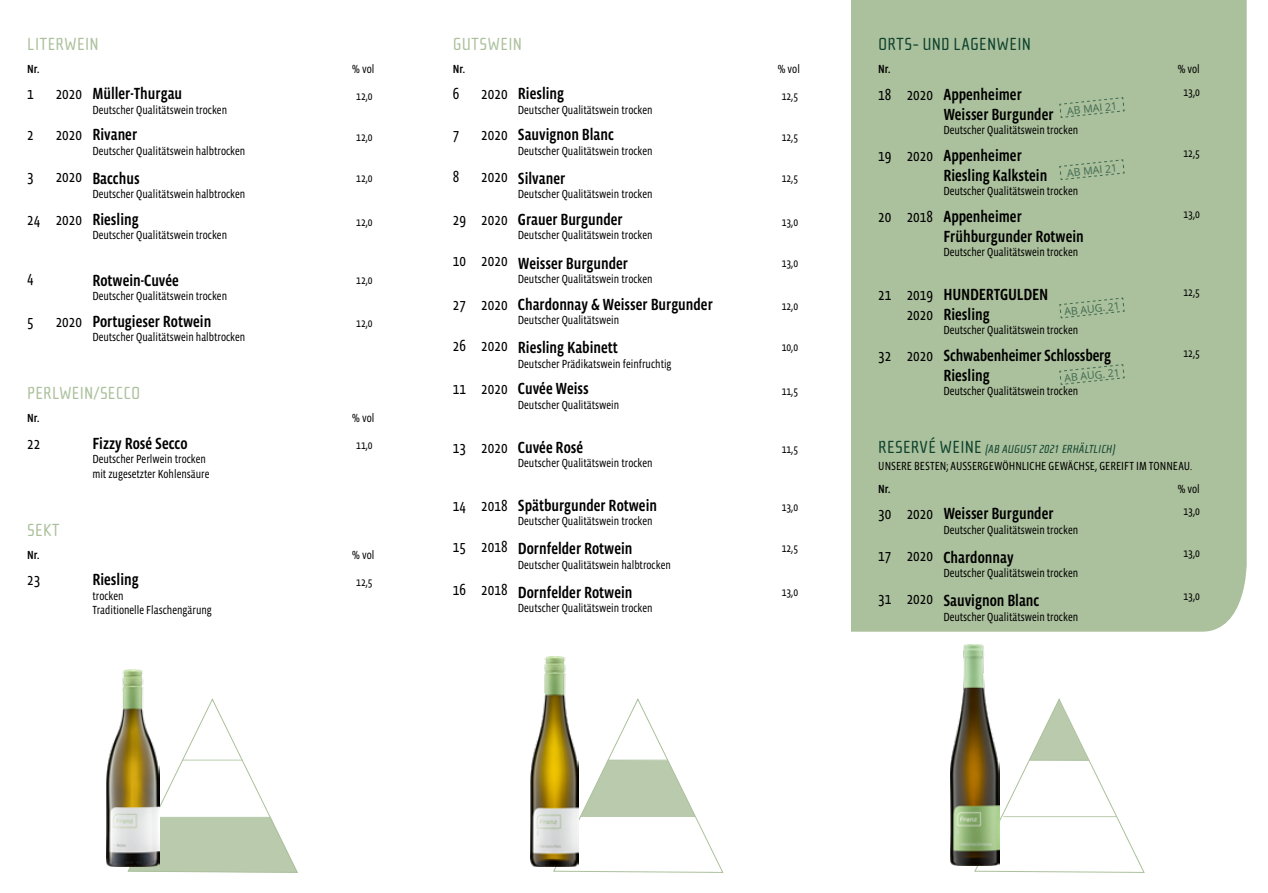
<style>
.page{position:relative;width:1268px;height:893px;background:#fff}
.page>*{position:absolute;margin:0;border:0;box-sizing:border-box;transform-origin:0 0}
.t1{font:18px "Cholla Sans OT";letter-spacing:.015em;color:#abc09c}
.t2{font:18px "Cholla Sans OT";letter-spacing:.01em;color:#0e422e}
.t3{font:500 16.5px/19.8px "Vista Sans Nar OTCE";color:#000}
.t4{font:16.5px/19.8px "Vista Sans Nar OTCE";color:#000;text-align:right}
.t5{font:12px/14.4px "Vista Sans Nar OTCE";color:#000}
.t6{font:italic 12px "Cholla Sans OT";color:#0e422e}
.t7{font:500 12px "Vista Sans Nar OTCE";color:#000}
.t8{font:10.5px "Open Sans";color:#0e422e}
.s1{font-weight:400}
.s2{font-style:normal;font-size:18px}
</style>
<div class="page">
<div style="left:851px;top:0;width:395px;height:632px;background:#abc09c"></div>
<svg style="left:127px;top:698px;width:171px;height:175px"></svg>
<svg style="left:552px;top:698px;width:171px;height:175px"></svg>
<svg style="left:974px;top:698px;width:170px;height:175px"></svg>
<img style="left:530px;top:656px;width:48px;height:210px">
<img style="left:106px;top:669px;width:54px;height:197px">
<img style="left:950px;top:645px;width:49px;height:221px">
<svg style="left:1058px;top:364px;width:66px;height:21px"></svg>
<svg style="left:1058px;top:297px;width:66px;height:22px"></svg>
<svg style="left:1058px;top:159px;width:66px;height:21px"></svg>
<svg style="left:1058px;top:97px;width:66px;height:21px"></svg>
<h1 class="t1" style="left:27px;top:34px;width:73px">LITERWEIN</h1>
<p class="t7" style="left:27px;top:62px;width:14px">Nr.</p>
<p class="t5" style="left:352px;top:61px;width:24px">% vol</p>
<h2 class="t4" style="left:27px;top:84px;width:8px">1</h2>
<h2 class="t3" style="left:56px;top:84px;width:128px"><span class="s1">2020</span> Müller-Thurgau</h2>
<p class="t5" style="left:92px;top:102px;width:136px">Deutscher Qualitätswein trocken</p>
<p class="t5" style="left:356px;top:88px;width:18px">12,0</p>
<h2 class="t4" style="left:27px;top:125px;width:8px">2</h2>
<h2 class="t3" style="left:56px;top:125px;width:83px"><span class="s1">2020</span> Rivaner</h2>
<p class="t5" style="left:92px;top:143px;width:154px">Deutscher Qualitätswein halbtrocken</p>
<p class="t5" style="left:356px;top:130px;width:18px">12,0</p>
<h2 class="t4" style="left:27px;top:166px;width:8px">3</h2>
<h2 class="t3" style="left:56px;top:168px;width:85px"><span class="s1">2020</span> Bacchus</h2>
<p class="t5" style="left:92px;top:187px;width:154px">Deutscher Qualitätswein halbtrocken</p>
<p class="t5" style="left:356px;top:171px;width:18px">12,0</p>
<h2 class="t3" style="left:27px;top:209px;width:113px"><span class="s1">24 2020</span> Riesling</h2>
<p class="t5" style="left:92px;top:228px;width:136px">Deutscher Qualitätswein trocken</p>
<p class="t5" style="left:356px;top:214px;width:18px">12,0</p>
<h2 class="t4" style="left:27px;top:268px;width:8px">4</h2>
<h2 class="t3" style="left:92px;top:270px;width:88px">Rotwein-Cuvée</h2>
<p class="t5" style="left:92px;top:289px;width:136px">Deutscher Qualitätswein trocken</p>
<p class="t5" style="left:356px;top:272px;width:18px">12,0</p>
<h2 class="t4" style="left:27px;top:311px;width:8px">5</h2>
<h2 class="t3" style="left:56px;top:311px;width:157px"><span class="s1">2020</span> Portugieser Rotwein</h2>
<p class="t5" style="left:92px;top:330px;width:154px">Deutscher Qualitätswein halbtrocken</p>
<p class="t5" style="left:356px;top:316px;width:18px">12,0</p>
<h1 class="t1" style="left:27px;top:384px;width:114px">PERLWEIN/SECCO</h1>
<p class="t7" style="left:27px;top:411px;width:14px">Nr.</p>
<p class="t5" style="left:352px;top:411px;width:24px">% vol</p>
<h2 class="t4" style="left:27px;top:433px;width:15px">22</h2>
<h2 class="t3" style="left:92px;top:433px;width:97px">Fizzy Rosé Secco</h2>
<p class="t5" style="left:92px;top:452px;width:119px">Deutscher Perlwein trocken mit zugesetzter Kohlensäure</p>
<p class="t5" style="left:356px;top:438px;width:18px">11,0</p>
<h1 class="t1" style="left:27px;top:520px;width:34px">SEKT</h1>
<p class="t7" style="left:27px;top:548px;width:14px">Nr.</p>
<p class="t5" style="left:352px;top:547px;width:24px">% vol</p>
<h2 class="t4" style="left:27px;top:570px;width:15px">23</h2>
<h2 class="t3" style="left:92px;top:570px;width:48px">Riesling</h2>
<p class="t5" style="left:92px;top:588px;width:121px">trocken<br>Traditionelle Flaschengärung</p>
<p class="t5" style="left:356px;top:574px;width:18px">12,5</p>
<h1 class="t1" style="left:452px;top:34px;width:71px">GUTSWEIN</h1>
<p class="t7" style="left:452px;top:62px;width:14px">Nr.</p>
<p class="t5" style="left:777px;top:61px;width:24px">% vol</p>
<h2 class="t4" style="left:452px;top:84px;width:8px">6</h2>
<h2 class="t3" style="left:481px;top:84px;width:84px"><span class="s1">2020</span> Riesling</h2>
<p class="t5" style="left:518px;top:102px;width:136px">Deutscher Qualitätswein trocken</p>
<p class="t5" style="left:781px;top:88px;width:18px">12,5</p>
<h2 class="t4" style="left:452px;top:125px;width:8px">7</h2>
<h2 class="t3" style="left:481px;top:125px;width:134px"><span class="s1">2020</span> Sauvignon Blanc</h2>
<p class="t5" style="left:518px;top:143px;width:136px">Deutscher Qualitätswein trocken</p>
<h2 class="t4" style="left:452px;top:166px;width:8px">8</h2>
<h2 class="t3" style="left:481px;top:168px;width:86px"><span class="s1">2020</span> Silvaner</h2>
<p class="t5" style="left:518px;top:187px;width:136px">Deutscher Qualitätswein trocken</p>
<h2 class="t3" style="left:452px;top:209px;width:171px"><span class="s1">29 2020</span> Grauer Burgunder</h2>
<p class="t5" style="left:518px;top:228px;width:136px">Deutscher Qualitätswein trocken</p>
<h2 class="t3" style="left:452px;top:253px;width:177px"><span class="s1">10 2020</span> Weisser Burgunder</h2>
<p class="t5" style="left:518px;top:272px;width:136px">Deutscher Qualitätswein trocken</p>
<h2 class="t3" style="left:452px;top:294px;width:261px"><span class="s1">27 2020</span> Chardonnay &amp; Weisser Burgunder</h2>
<p class="t5" style="left:518px;top:313px;width:103px">Deutscher Qualitätswein</p>
<h2 class="t3" style="left:452px;top:338px;width:166px"><span class="s1">26 2020</span> Riesling Kabinett</h2>
<p class="t5" style="left:518px;top:356px;width:155px">Deutscher Prädikatswein feinfruchtig</p>
<h2 class="t3" style="left:452px;top:379px;width:138px"><span class="s1">11 2020</span> Cuvée Weiss</h2>
<p class="t5" style="left:518px;top:397px;width:103px">Deutscher Qualitätswein</p>
<h2 class="t3" style="left:452px;top:437px;width:132px"><span class="s1">13 2020</span> Cuvée Rosé</h2>
<p class="t5" style="left:518px;top:456px;width:136px">Deutscher Qualitätswein trocken</p>
<h2 class="t3" style="left:452px;top:495px;width:206px"><span class="s1">14 2018</span> Spätburgunder Rotwein</h2>
<p class="t5" style="left:518px;top:514px;width:136px">Deutscher Qualitätswein trocken</p>
<h2 class="t3" style="left:452px;top:539px;width:181px"><span class="s1">15 2018</span> Dornfelder Rotwein</h2>
<p class="t5" style="left:518px;top:557px;width:154px">Deutscher Qualitätswein halbtrocken</p>
<h2 class="t3" style="left:452px;top:582px;width:181px"><span class="s1">16 2018</span> Dornfelder Rotwein</h2>
<p class="t5" style="left:518px;top:601px;width:136px">Deutscher Qualitätswein trocken</p>
<p class="t5" style="left:781px;top:130px;width:18px">12,5</p>
<p class="t5" style="left:781px;top:171px;width:18px">12,5</p>
<p class="t5" style="left:781px;top:214px;width:18px">13,0</p>
<p class="t5" style="left:781px;top:255px;width:18px">13,0</p>
<p class="t5" style="left:781px;top:299px;width:18px">12,0</p>
<p class="t5" style="left:781px;top:340px;width:18px">10,0</p>
<p class="t5" style="left:781px;top:383px;width:18px">11,5</p>
<p class="t5" style="left:781px;top:442px;width:18px">11,5</p>
<p class="t5" style="left:781px;top:500px;width:18px">13,0</p>
<p class="t5" style="left:781px;top:541px;width:18px">12,5</p>
<p class="t5" style="left:781px;top:584px;width:18px">13,0</p>
<h1 class="t2" style="left:878px;top:34px;width:154px">ORTS- UND LAGENWEIN</h1>
<p class="t7" style="left:878px;top:62px;width:14px">Nr.</p>
<p class="t5" style="left:1177px;top:62px;width:24px">% vol</p>
<h2 class="t3" style="left:943px;top:84px;width:112px;text-indent:-65px"><span class="s1">18 2020</span> Appenheimer<br>Weisser Burgunder</h2>
<p class="t5" style="left:943px;top:123px;width:136px">Deutscher Qualitätswein trocken</p>
<p class="t5" style="left:1183px;top:85px;width:18px">13,0</p>
<p class="t8" style="left:1066px;top:104px;width:51px;rotate:-6deg">AB MAI 21</p>
<h2 class="t3" style="left:943px;top:145px;width:105px;text-indent:-65px"><span class="s1">19 2020</span> Appenheimer<br>Riesling Kalkstein</h2>
<p class="t5" style="left:943px;top:184px;width:136px">Deutscher Qualitätswein trocken</p>
<p class="t8" style="left:1066px;top:166px;width:51px;rotate:-6deg">AB MAI 21</p>
<h2 class="t3" style="left:943px;top:206px;width:142px;text-indent:-65px"><span class="s1">20 2018</span> Appenheimer<br>Frühburgunder Rotwein</h2>
<p class="t5" style="left:943px;top:245px;width:136px">Deutscher Qualitätswein trocken</p>
<h2 class="t4" style="left:878px;top:284px;width:56px">21 2019<br>2020</h2>
<h2 class="t3" style="left:943px;top:284px;width:106px">HUNDERTGULDEN<br>Riesling</h2>
<p class="t5" style="left:943px;top:323px;width:136px">Deutscher Qualitätswein trocken</p>
<p class="t8" style="left:1063px;top:304px;width:57px;rotate:-6deg">AB AUG. 21</p>
<h2 class="t3" style="left:943px;top:345px;width:169px;text-indent:-65px"><span class="s1">32 2020</span> Schwabenheimer Schlossberg<br>Riesling</h2>
<p class="t5" style="left:943px;top:384px;width:136px">Deutscher Qualitätswein trocken</p>
<p class="t8" style="left:1063px;top:371px;width:57px;rotate:-6deg">AB AUG. 21</p>
<p class="t5" style="left:1183px;top:146px;width:18px">12,5</p>
<p class="t5" style="left:1183px;top:207px;width:18px">13,0</p>
<p class="t5" style="left:1183px;top:285px;width:18px">12,5</p>
<p class="t5" style="left:1183px;top:346px;width:18px">12,5</p>
<p class="t6" style="left:878px;top:443px;width:239px"><span class="s2">RESERVÉ WEINE</span> (AB AUGUST 2021 ERHÄLTLICH)</p>
<p class="t5" style="left:878px;top:458px;width:315px">UNSERE BESTEN; AUSSERGEWÖHNLICHE GEWÄCHSE, GEREIFT IM TONNEAU.</p>
<p class="t7" style="left:878px;top:482px;width:14px">Nr.</p>
<p class="t5" style="left:1177px;top:481px;width:24px">% vol</p>
<h2 class="t3" style="left:878px;top:504px;width:177px"><span class="s1">30 2020</span> Weisser Burgunder</h2>
<p class="t5" style="left:943px;top:522px;width:136px">Deutscher Qualitätswein trocken</p>
<p class="t5" style="left:1183px;top:504px;width:18px">13,0</p>
<h2 class="t3" style="left:878px;top:547px;width:137px"><span class="s1">17 2020</span> Chardonnay</h2>
<p class="t5" style="left:943px;top:566px;width:136px">Deutscher Qualitätswein trocken</p>
<h2 class="t3" style="left:878px;top:591px;width:162px"><span class="s1">31 2020</span> Sauvignon Blanc</h2>
<p class="t5" style="left:943px;top:609px;width:136px">Deutscher Qualitätswein trocken</p>
<p class="t5" style="left:1183px;top:545px;width:18px">13,0</p>
<p class="t5" style="left:1183px;top:589px;width:18px">13,0</p>
</div>
